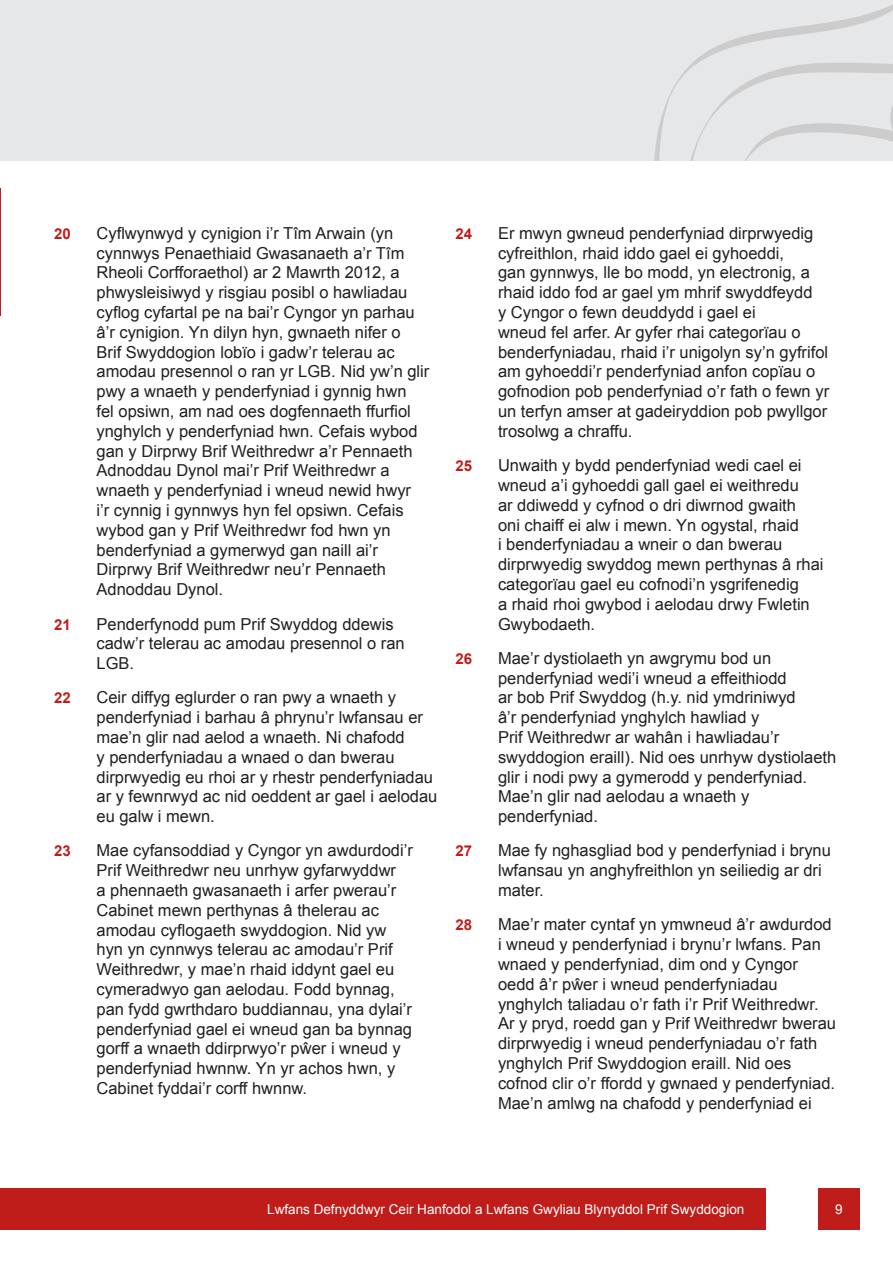
<style>
.page{position:relative;width:893px;height:1263px;background:#fff}
.page>*{position:absolute;margin:0;border:0;box-sizing:border-box;transform-origin:0 0}
.t1{font:16.5px/19.8px "Arial";color:#231f20}
.t2{font:700 15px "Arial";color:#bf1d19}
.t3{font:13.5px "Arial";color:#fff}
</style>
<div class="page">
<div style="left:0;top:0;width:893px;height:161px;background:#e6e7e9"></div>
<div style="left:0;top:1188px;width:766px;height:41px;background:#bf1d19"></div>
<div style="left:818px;top:1188px;width:41px;height:41px;background:#bf1d19"></div>
<svg style="left:654px;top:4px;width:239px;height:157px"></svg>
<hr style="left:0;top:189px;width:1px;height:127px;background:#bf1d19">
<p class="t2" style="left:54px;top:224px;width:18px">20</p>
<p class="t1" style="left:97px;top:223px;width:334px">Cyflwynwyd y cynigion i’r Tîm Arwain (yn cynnwys Penaethiaid Gwasanaeth a’r Tîm Rheoli Corfforaethol) ar 2 Mawrth 2012, a phwysleisiwyd y risgiau posibl o hawliadau cyflog cyfartal pe na bai’r Cyngor yn parhau â’r cynigion. Yn dilyn hyn, gwnaeth nifer o Brif Swyddogion lobïo i gadw’r telerau ac amodau presennol o ran yr LGB. Nid yw’n glir pwy a wnaeth y penderfyniad i gynnig hwn<br>fel opsiwn, am nad oes dogfennaeth ffurfiol ynghylch y penderfyniad hwn. Cefais wybod gan y Dirprwy Brif Weithredwr a’r Pennaeth Adnoddau Dynol mai’r Prif Weithredwr a wnaeth y penderfyniad i wneud newid hwyr<br>i’r cynnig i gynnwys hyn fel opsiwn. Cefais wybod gan y Prif Weithredwr fod hwn yn benderfyniad a gymerwyd gan naill ai’r Dirprwy Brif Weithredwr neu’r Pennaeth Adnoddau Dynol.</p>
<p class="t2" style="left:54px;top:614px;width:18px">21</p>
<p class="t1" style="left:97px;top:614px;width:310px">Penderfynodd pum Prif Swyddog ddewis cadw’r telerau ac amodau presennol o ran<br>LGB.</p>
<p class="t2" style="left:54px;top:688px;width:18px">22</p>
<p class="t1" style="left:97px;top:688px;width:342px">Ceir diffyg eglurder o ran pwy a wnaeth y penderfyniad i barhau â phrynu’r lwfansau er mae’n glir nad aelod a wnaeth. Ni chafodd<br>y penderfyniadau a wnaed o dan bwerau dirprwyedig eu rhoi ar y rhestr penderfyniadau ar y fewnrwyd ac nid oeddent ar gael i aelodau eu galw i mewn.</p>
<p class="t2" style="left:54px;top:841px;width:18px">23</p>
<p class="t1" style="left:97px;top:841px;width:318px">Mae cyfansoddiad y Cyngor yn awdurdodi’r Prif Weithredwr neu unrhyw gyfarwyddwr<br>a phennaeth gwasanaeth i arfer pwerau’r Cabinet mewn perthynas â thelerau ac amodau cyflogaeth swyddogion. Nid yw hyn yn cynnwys telerau ac amodau’r Prif Weithredwr, y mae’n rhaid iddynt gael eu cymeradwyo gan aelodau. Fodd bynnag, pan fydd gwrthdaro buddiannau, yna dylai’r penderfyniad gael ei wneud gan ba bynnag gorff a wnaeth ddirprwyo’r pŵer i wneud y penderfyniad hwnnw. Yn yr achos hwn, y Cabinet fyddai’r corff hwnnw.</p>
<p class="t2" style="left:455px;top:224px;width:18px">24</p>
<p class="t1" style="left:498px;top:223px;width:333px">Er mwyn gwneud penderfyniad dirprwyedig cyfreithlon, rhaid iddo gael ei gyhoeddi,<br>gan gynnwys, lle bo modd, yn electronig, a rhaid iddo fod ar gael ym mhrif swyddfeydd<br>y Cyngor o fewn deuddydd i gael ei<br>wneud fel arfer. Ar gyfer rhai categorïau o benderfyniadau, rhaid i’r unigolyn sy’n gyfrifol am gyhoeddi’r penderfyniad anfon copïau o gofnodion pob penderfyniad o’r fath o fewn yr un terfyn amser at gadeiryddion pob pwyllgor trosolwg a chraffu.</p>
<p class="t2" style="left:455px;top:456px;width:18px">25</p>
<p class="t1" style="left:498px;top:456px;width:327px">Unwaith y bydd penderfyniad wedi cael ei wneud a’i gyhoeddi gall gael ei weithredu<br>ar ddiwedd y cyfnod o dri diwrnod gwaith<br>oni chaiff ei alw i mewn. Yn ogystal, rhaid<br>i benderfyniadau a wneir o dan bwerau dirprwyedig swyddog mewn perthynas â rhai categorïau gael eu cofnodi’n ysgrifenedig<br>a rhaid rhoi gwybod i aelodau drwy Fwletin Gwybodaeth.</p>
<p class="t2" style="left:455px;top:648px;width:18px">26</p>
<p class="t1" style="left:498px;top:648px;width:340px">Mae’r dystiolaeth yn awgrymu bod un penderfyniad wedi’i wneud a effeithiodd<br>ar bob Prif Swyddog (h.y. nid ymdriniwyd<br>â’r penderfyniad ynghylch hawliad y<br>Prif Weithredwr ar wahân i hawliadau’r swyddogion eraill). Nid oes unrhyw dystiolaeth glir i nodi pwy a gymerodd y penderfyniad.<br>Mae’n glir nad aelodau a wnaeth y penderfyniad.</p>
<p class="t2" style="left:455px;top:841px;width:18px">27</p>
<p class="t1" style="left:498px;top:841px;width:334px">Mae fy nghasgliad bod y penderfyniad i brynu lwfansau yn anghyfreithlon yn seiliedig ar dri mater.</p>
<p class="t2" style="left:455px;top:915px;width:18px">28</p>
<p class="t1" style="left:498px;top:915px;width:340px">Mae’r mater cyntaf yn ymwneud â’r awdurdod i wneud y penderfyniad i brynu’r lwfans. Pan wnaed y penderfyniad, dim ond y Cyngor oedd â’r pŵer i wneud penderfyniadau ynghylch taliadau o’r fath i’r Prif Weithredwr.<br>Ar y pryd, roedd gan y Prif Weithredwr bwerau dirprwyedig i wneud penderfyniadau o’r fath ynghylch Prif Swyddogion eraill. Nid oes cofnod clir o’r ffordd y gwnaed y penderfyniad.<br>Mae’n amlwg na chafodd y penderfyniad ei</p>
<p class="t3" style="left:267px;top:1200px;width:479px">Lwfans Defnyddwyr Ceir Hanfodol a Lwfans Gwyliau Blynyddol Prif Swyddogion</p>
<p class="t3" style="left:835px;top:1200px;width:9px">9</p>
</div>
